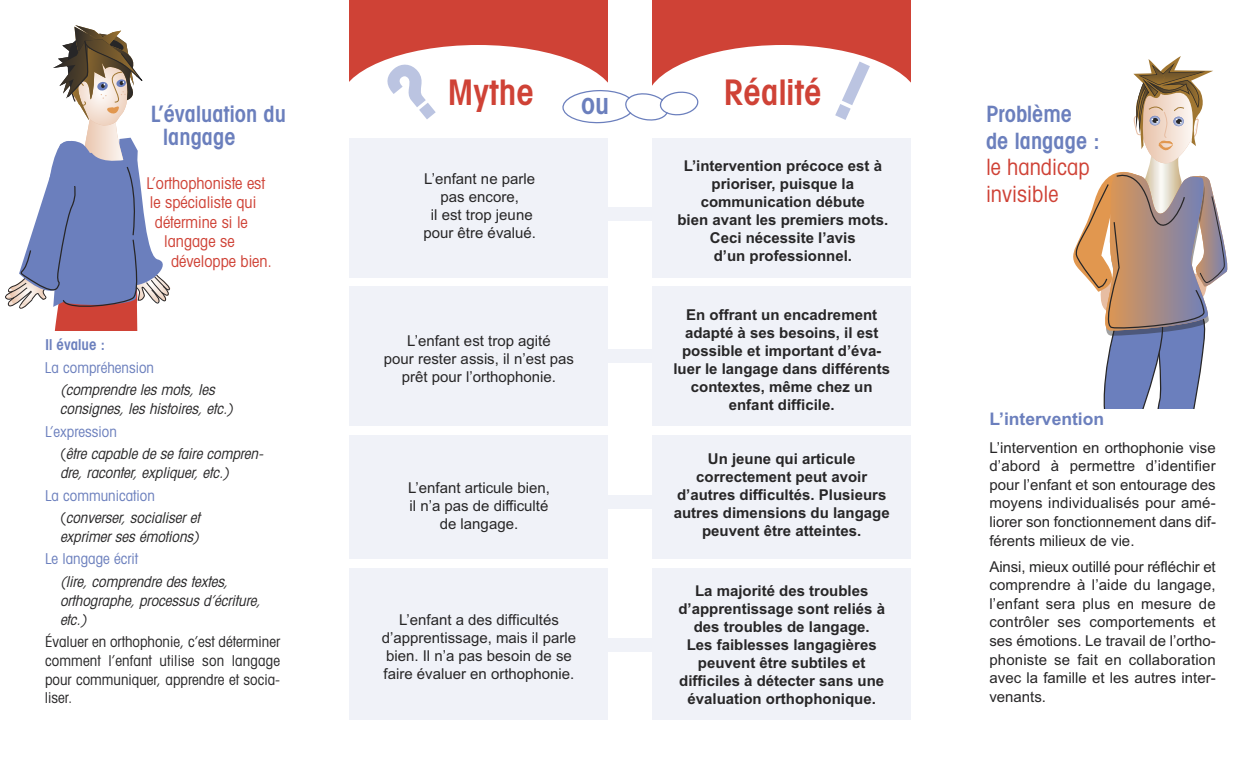
<style>
.page{position:relative;width:1260px;height:765px;background:#fff}
.page>*{position:absolute;margin:0;border:0;box-sizing:border-box;transform-origin:0 0}
.t1{font:600 condensed 35.25px "Avant Garde";color:#cf4236}
.t2{font:600 condensed 28.12px "Avant Garde";color:#6b7fbd}
.t3{font:600 condensed 22.5px/27px "Avant Garde";color:#6b7fbd}
.t4{font:condensed 22.5px/27px "Avant Garde";color:#cf4236}
.t5{font:700 17.5px "Arial";color:#6b7fbd}
.t6{font:condensed 16.25px "Avant Garde";color:#cf4236}
.t7{font:15px/18.6px "Arial";color:#272627;text-align:center}
.t8{font:700 15px/18px "Arial";color:#272627;text-align:center}
.t9{font:italic condensed 15px/18.8px "Avant Garde";color:#272627}
.t10{font:condensed 15px/18.8px "Avant Garde";color:#272627;text-align:justify}
.t11{font:condensed 15px "Avant Garde";color:#6b7fbd}
.t12{font:600 condensed 15px "Avant Garde";color:#6b7fbd}
.s1{font-style:normal;color:#6b7fbd}
.s2{font-style:normal}
</style>
<div class="page">
<div style="left:349px;top:0;width:259px;height:105px;background:#cf4236"></div>
<div style="left:340px;top:45px;width:277px;height:116px;background:#fff;border-radius:50%"></div>
<div style="left:652px;top:0;width:259px;height:105px;background:#cf4236"></div>
<div style="left:646px;top:45px;width:274px;height:116px;background:#fff;border-radius:50%"></div>
<div style="left:349px;top:138px;width:259px;height:139px;background:#f0f2f8"></div>
<div style="left:652px;top:138px;width:259px;height:139px;background:#f0f2f8"></div>
<div style="left:349px;top:287px;width:259px;height:139px;background:#f0f2f8"></div>
<div style="left:652px;top:287px;width:259px;height:139px;background:#f0f2f8"></div>
<div style="left:652px;top:435px;width:259px;height:124px;background:#f0f2f8"></div>
<div style="left:349px;top:435px;width:259px;height:124px;background:#f0f2f8"></div>
<div style="left:349px;top:568px;width:259px;height:152px;background:#f0f2f8"></div>
<div style="left:652px;top:568px;width:259px;height:152px;background:#f0f2f8"></div>
<svg style="left:1073px;top:56px;width:155px;height:353px"></svg>
<div style="left:54px;top:312px;width:84px;height:19px;background:#cf4236"></div>
<svg style="left:5px;top:25px;width:166px;height:287px"></svg>
<svg style="left:562px;top:90px;width:137px;height:34px"></svg>
<div style="left:608px;top:207px;width:44px;height:14px;background:#f0f2f8"></div>
<div style="left:608px;top:349px;width:44px;height:14px;background:#f0f2f8"></div>
<div style="left:608px;top:495px;width:44px;height:14px;background:#f0f2f8"></div>
<div style="left:608px;top:638px;width:44px;height:14px;background:#f0f2f8"></div>
<h3 class="t3" style="left:163px;top:104px;width:124px;line-height:23.6px;text-indent:-12px">L’évaluation du langage</h3>
<p class="t6" style="left:147px;top:177px;width:120px">L’orthophoniste est</p>
<p class="t6" style="left:150px;top:197px;width:108px">le spécialiste qui</p>
<p class="t6" style="left:155px;top:216px;width:94px">détermine si le</p>
<p class="t6" style="left:164px;top:236px;width:72px">langage se</p>
<p class="t6" style="left:171px;top:255px;width:103px">développe bien.</p>
<p class="t12" style="left:45px;top:339px;width:61px">Il évalue :</p>
<p class="t11" style="left:45px;top:362px;width:111px">La compréhension</p>
<p class="t9" style="left:60px;top:382px;width:178px">(comprendre les mots, les consignes, les histoires, etc.)</p>
<p class="t9" style="left:60px;top:421px;width:208px;line-height:22.5px;text-indent:-15px"><span class="s1">L’expression<br></span><span class="s2">(</span> être capable de se faire compren-</p>
<p class="t9" style="left:60px;top:465px;width:173px">dre, raconter, expliquer, etc.)</p>
<p class="t9" style="left:60px;top:485px;width:141px;line-height:22.5px;text-indent:-15px"><span class="s1">La communication<br></span><span class="s2">(</span> converser, socialiser et</p>
<p class="t9" style="left:60px;top:529px;width:143px">exprimer ses émotions)</p>
<p class="t11" style="left:45px;top:554px;width:95px">Le langage écrit</p>
<p class="t9" style="left:60px;top:574px;width:205px">(lire, comprendre des textes, orthographe, processus d’écriture, etc.)</p>
<p class="t10" style="left:45px;top:634px;width:237px">Évaluer en orthophonie, c’est déterminer comment l’enfant utilise son langage pour communiquer, apprendre et socia&shy;liser.</p>
<h1 class="t1" style="left:448px;top:79px;width:88px">Mythe</h1>
<p class="t7" style="left:423px;top:170px;width:114px;line-height:18px">L’enfant ne parle pas encore,<br>il est trop jeune pour être évalué.</p>
<h2 class="t2" style="left:581px;top:94px;width:30px">ou</h2>
<p class="t7" style="left:384px;top:332px;width:192px;line-height:18px">L’enfant est trop agité<br>pour rester assis, il n’est pas prêt pour l’orthophonie.</p>
<p class="t7" style="left:408px;top:479px;width:143px;line-height:18px">L’enfant articule bien, il n’a pas de difficulté de langage.</p>
<p class="t7" style="left:382px;top:610px;width:196px;line-height:18px">L’enfant a des difficultés d’apprentissage, mais il parle bien. Il n’a pas besoin de se faire évaluer en orthophonie.</p>
<h1 class="t1" style="left:724px;top:79px;width:99px">Réalité</h1>
<p class="t8" style="left:677px;top:156px;width:212px">L’intervention précoce est à prioriser, puisque la communication débute<br>bien avant les premiers mots.<br>Ceci nécessite l’avis<br>d’un professionnel.</p>
<p class="t8" style="left:673px;top:306px;width:218px">En offrant un encadrement adapté à ses besoins, il est possible et important d’éva&shy;luer le langage dans différents contextes, même chez un enfant difficile.</p>
<p class="t8" style="left:674px;top:450px;width:217px">Un jeune qui articule correctement peut avoir d’autres difficultés. Plusieurs autres dimensions du langage peuvent être atteintes.</p>
<p class="t8" style="left:678px;top:582px;width:208px">La majorité des troubles d’apprentissage sont reliés à des troubles de langage.<br>Les faiblesses langagières peuvent être subtiles et difficiles à détecter sans une évaluation orthophonique.</p>
<h3 class="t3" style="left:986px;top:102px;width:115px">Problème de langage :</h3>
<h3 class="t4" style="left:986px;top:156px;width:105px">le handicap invisible</h3>
<p class="t5" style="left:989px;top:409px;width:116px">L’intervention</p>
<p class="t7" style="left:989px;top:438px;width:228px;text-align:justify">L’intervention en orthophonie vise d’abord à permettre d’identifier pour l’enfant et son entourage des moyens individualisés pour amé&shy;liorer son fonctionnement dans dif&shy;férents milieux de vie.</p>
<p class="t7" style="left:989px;top:557px;width:228px;text-align:justify">Ainsi, mieux outillé pour réfléchir et comprendre à l’aide du langage, l’enfant sera plus en mesure de contrôler ses comportements et ses émotions. Le travail de l’ortho&shy;phoniste se fait en collaboration avec la famille et les autres inter&shy;venants.</p>
</div>
